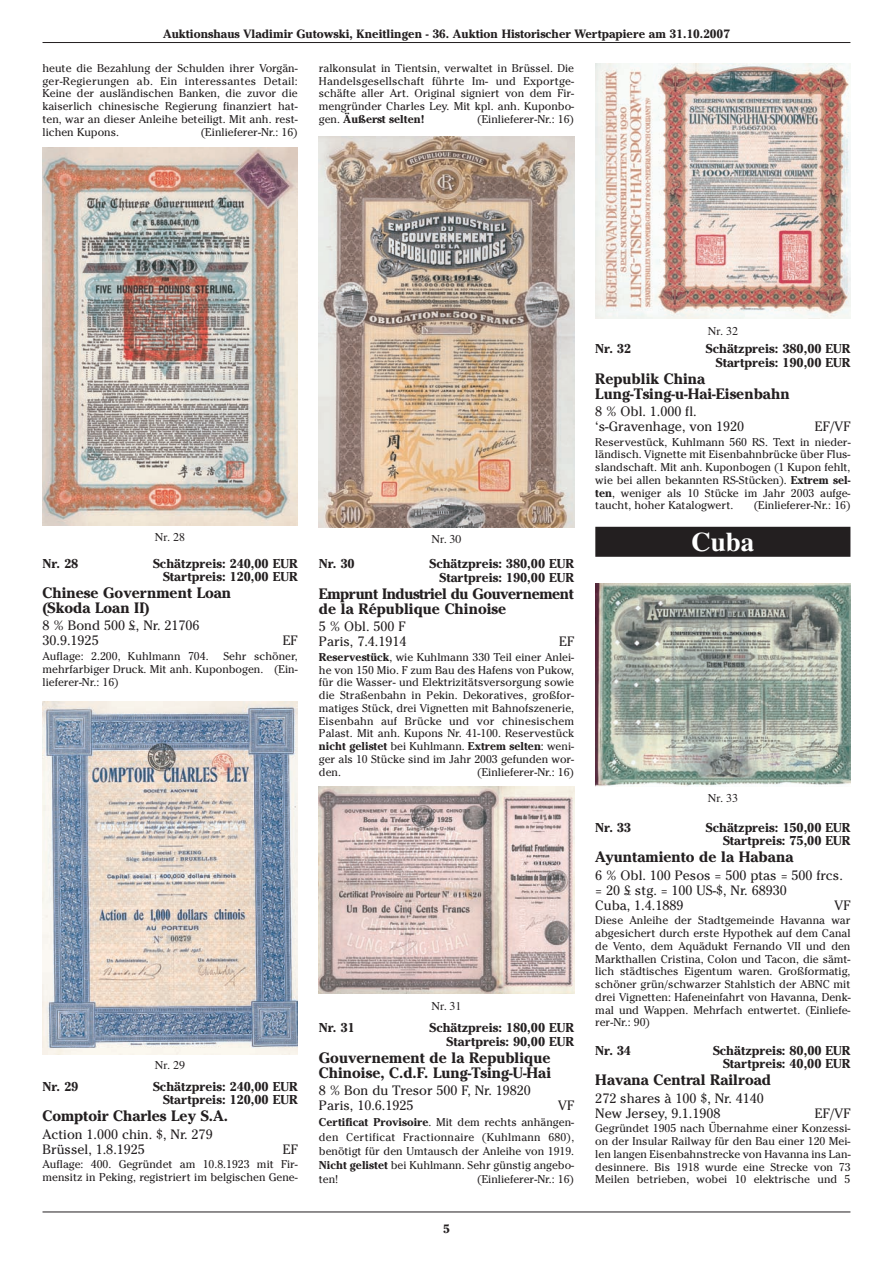
<style>
.page{position:relative;width:893px;height:1263px;background:#fff}
.page>*{position:absolute;margin:0;border:0;box-sizing:border-box;transform-origin:0 0}
.t1{font:700 27px "Times";color:#fff}
.t2{font:700 15px/15px "Cheltenham";color:#231f20}
.t3{font:700 15px/15px "Cheltenham";letter-spacing:-.03em;color:#231f20}
.t4{font:13.5px/15px "Cheltenham";color:#231f20}
.t5{font:700 12.75px/13.5px "Cheltenham";color:#231f20;text-align:right}
.t6{font:700 12px "Cheltenham";color:#231f20}
.t7{font:12px "Times";color:#231f20}
.t8{font:11.25px/12.8px "Cheltenham";color:#231f20;text-align:justify}
.s1{font-weight:700}
</style>
<div class="page">
<div style="left:595px;top:527px;width:255px;height:30px;background:#231f20"></div>
<hr style="left:43px;top:42px;width:807px;height:1px;background:#231f20">
<hr style="left:43px;top:1211px;width:807px;height:1px;background:#231f20">
<img style="left:43px;top:147px;width:255px;height:378px">
<img style="left:43px;top:701px;width:255px;height:353px">
<img style="left:319px;top:136px;width:255px;height:392px">
<img style="left:319px;top:786px;width:255px;height:208px">
<img style="left:595px;top:64px;width:255px;height:255px">
<img style="left:595px;top:583px;width:255px;height:203px">
<p class="t6" style="left:163px;top:27px;width:568px">Auktionshaus Vladimir Gutowski, Kneitlingen - 36. Auktion Historischer Wertpapiere am 31.10.2007</p>
<p class="t8" style="left:43px;top:62px;width:257px">heute die Bezahlung der Schulden ihrer Vorgän&shy;ger-Regierungen ab. Ein interessantes Detail:<br>Keine der ausländischen Banken, die zuvor die kaiserlich chinesische Regierung finanziert hat&shy;ten, war an dieser Anleihe beteiligt. Mit anh. rest&shy;lichen Kupons.</p>
<p class="t8" style="left:201px;top:125px;width:98px">(Einlieferer-Nr.: 16)</p>
<p class="t8" style="left:319px;top:62px;width:257px">ralkonsulat in Tientsin, verwaltet in Brüssel. Die Handelsgesellschaft führte Im- und Exportge&shy;schäfte aller Art. Original signiert von dem Fir&shy;mengründer Charles Ley. Mit kpl. anh. Kuponbo&shy;gen. <span class="s1">Äußerst selten!</span></p>
<p class="t8" style="left:477px;top:113px;width:98px">(Einlieferer-Nr.: 16)</p>
<p class="t7" style="left:155px;top:530px;width:32px">Nr. 28</p>
<p class="t5" style="left:43px;top:556px;width:37px">Nr. 28</p>
<p class="t5" style="left:153px;top:556px;width:146px">Schätzpreis: 240,00 EUR<br>Startpreis: 120,00 EUR</p>
<h2 class="t2" style="left:43px;top:585px;width:190px">Chinese Government Loan (Skoda Loan II)</h2>
<p class="t4" style="left:43px;top:618px;width:159px">8 % Bond 500 £, Nr. 21706<br>30.9.1925</p>
<p class="t4" style="left:283px;top:633px;width:16px">EF</p>
<p class="t8" style="left:43px;top:650px;width:168px">Auflage: 2.200, Kuhlmann 704.</p>
<p class="t8" style="left:43px;top:650px;width:257px;text-indent:181px">Sehr schöner, mehrfarbiger Druck. Mit anh. Kuponbogen. (Ein&shy;lieferer-Nr.: 16)</p>
<p class="t7" style="left:155px;top:1058px;width:32px">Nr. 29</p>
<p class="t5" style="left:43px;top:1079px;width:37px">Nr. 29</p>
<p class="t5" style="left:153px;top:1079px;width:146px">Schätzpreis: 240,00 EUR<br>Startpreis: 120,00 EUR</p>
<h2 class="t2" style="left:43px;top:1109px;width:187px">Comptoir Charles Ley S.A.</h2>
<p class="t4" style="left:43px;top:1126px;width:172px">Action 1.000 chin. $, Nr. 279<br>Brüssel, 1.8.1925</p>
<p class="t4" style="left:283px;top:1141px;width:16px">EF</p>
<p class="t8" style="left:43px;top:1158px;width:257px">Auflage: 400. Gegründet am 10.8.1923 mit Fir&shy;mensitz in Peking, registriert im belgischen Gene-</p>
<p class="t7" style="left:431px;top:532px;width:32px">Nr. 30</p>
<p class="t5" style="left:319px;top:557px;width:37px">Nr. 30</p>
<p class="t5" style="left:429px;top:557px;width:146px">Schätzpreis: 380,00 EUR<br>Startpreis: 190,00 EUR</p>
<h2 class="t3" style="left:319px;top:586px;width:256px">Emprunt Industriel du Gouvernement de la République Chinoise</h2>
<p class="t4" style="left:319px;top:619px;width:89px">5 % Obl. 500 F<br>Paris, 7.4.1914</p>
<p class="t4" style="left:559px;top:634px;width:16px">EF</p>
<p class="t8" style="left:319px;top:651px;width:257px"><span class="s1">Reservestück</span>, wie Kuhlmann 330 Teil einer Anlei&shy;he von 150 Mio. F zum Bau des Hafens von Pukow, für die Wasser- und Elektrizitätsversorgung sowie die Straßenbahn in Pekin. Dekoratives, großfor&shy;matiges Stück, drei Vignetten mit Bahnofszenerie, Eisenbahn auf Brücke und vor chinesischem Palast. Mit anh. Kupons Nr. 41-100. Reservestück <span class="s1">nicht gelistet</span> bei Kuhlmann. <span class="s1">Extrem selten</span>: weni&shy;ger als 10 Stücke sind im Jahr 2003 gefunden wor&shy;den.</p>
<p class="t8" style="left:477px;top:765px;width:98px">(Einlieferer-Nr.: 16)</p>
<p class="t7" style="left:431px;top:999px;width:32px">Nr. 31</p>
<p class="t5" style="left:319px;top:1021px;width:37px">Nr. 31</p>
<p class="t5" style="left:429px;top:1021px;width:146px">Schätzpreis: 180,00 EUR<br>Startpreis: 90,00 EUR</p>
<h2 class="t2" style="left:319px;top:1050px;width:234px">Gouvernement de la Republique<br>Chinoise, C.d.F. Lung-Tsing-U-Hai</h2>
<p class="t4" style="left:319px;top:1083px;width:214px">8 % Bon du Tresor 500 F, Nr. 19820<br>Paris, 10.6.1925</p>
<p class="t4" style="left:558px;top:1098px;width:17px">VF</p>
<p class="t8" style="left:319px;top:1115px;width:257px;line-height:14.2px"><span class="s1">Certificat Provisoire</span>. Mit dem rechts anhängen&shy;den Certificat Fractionnaire (Kuhlmann 680), benötigt für den Umtausch der Anleihe von 1919.<br><span class="s1">Nicht gelistet</span> bei Kuhlmann. Sehr günstig angebo&shy;ten!</p>
<p class="t8" style="left:477px;top:1173px;width:98px">(Einlieferer-Nr.: 16)</p>
<p class="t6" style="left:443px;top:1222px;width:8px">5</p>
<p class="t7" style="left:708px;top:324px;width:32px">Nr. 32</p>
<p class="t5" style="left:595px;top:342px;width:37px">Nr. 32</p>
<p class="t5" style="left:706px;top:342px;width:146px">Schätzpreis: 380,00 EUR<br>Startpreis: 190,00 EUR</p>
<h2 class="t2" style="left:595px;top:371px;width:196px">Republik China<br>Lung-Tsing-u-Hai-Eisenbahn</h2>
<p class="t4" style="left:595px;top:404px;width:150px">8 % Obl. 1.000 fl. ‘s-Gravenhage, von 1920</p>
<p class="t4" style="left:815px;top:419px;width:37px">EF/VF</p>
<p class="t8" style="left:595px;top:435px;width:257px">Reservestück, Kuhlmann 560 RS. Text in nieder&shy;ländisch. Vignette mit Eisenbahnbrücke über Flus&shy;slandschaft. Mit anh. Kuponbogen (1 Kupon fehlt, wie bei allen bekannten RS-Stücken). <span class="s1">Extrem sel&shy;ten</span>, weniger als 10 Stücke im Jahr 2003 aufge&shy;taucht, hoher Katalogwert.</p>
<p class="t8" style="left:754px;top:499px;width:98px">(Einlieferer-Nr.: 16)</p>
<h1 class="t1" style="left:691px;top:526px;width:65px">Cuba</h1>
<p class="t7" style="left:708px;top:791px;width:32px">Nr. 33</p>
<p class="t5" style="left:595px;top:821px;width:37px">Nr. 33</p>
<p class="t5" style="left:706px;top:821px;width:146px">Schätzpreis: 150,00 EUR<br>Startpreis: 75,00 EUR</p>
<h2 class="t2" style="left:595px;top:850px;width:200px">Ayuntamiento de la Habana</h2>
<p class="t4" style="left:595px;top:867px;width:249px">6 % Obl. 100 Pesos = 500 ptas = 500 frcs. = 20 £ stg. = 100 US-$, Nr. 68930<br>Cuba, 1.4.1889</p>
<p class="t4" style="left:835px;top:897px;width:17px">VF</p>
<p class="t8" style="left:595px;top:914px;width:257px">Diese Anleihe der Stadtgemeinde Havanna war abgesichert durch erste Hypothek auf dem Canal de Vento, dem Aquädukt Fernando VII und den Markthallen Cristina, Colon und Tacon, die sämt&shy;lich städtisches Eigentum waren. Großformatig, schöner grün/schwarzer Stahlstich der ABNC mit drei Vignetten: Hafeneinfahrt von Havanna, Denk&shy;mal und Wappen. Mehrfach entwertet. (Einliefe&shy;rer-Nr.: 90)</p>
<p class="t5" style="left:595px;top:1044px;width:37px">Nr. 34</p>
<p class="t5" style="left:713px;top:1044px;width:139px">Schätzpreis: 80,00 EUR<br>Startpreis: 40,00 EUR</p>
<h2 class="t2" style="left:595px;top:1073px;width:177px">Havana Central Railroad</h2>
<p class="t4" style="left:595px;top:1090px;width:170px">272 shares à 100 $, Nr. 4140<br>New Jersey, 9.1.1908</p>
<p class="t4" style="left:815px;top:1105px;width:37px">EF/VF</p>
<p class="t8" style="left:595px;top:1122px;width:257px">Gegründet 1905 nach Übernahme einer Konzessi&shy;on der Insular Railway für den Bau einer 120 Mei&shy;len langen Eisenbahnstrecke von Havanna ins Lan&shy;desinnere. Bis 1918 wurde eine Strecke von 73<br>Meilen betrieben, wobei 10 elektrische und 5</p>
</div>
